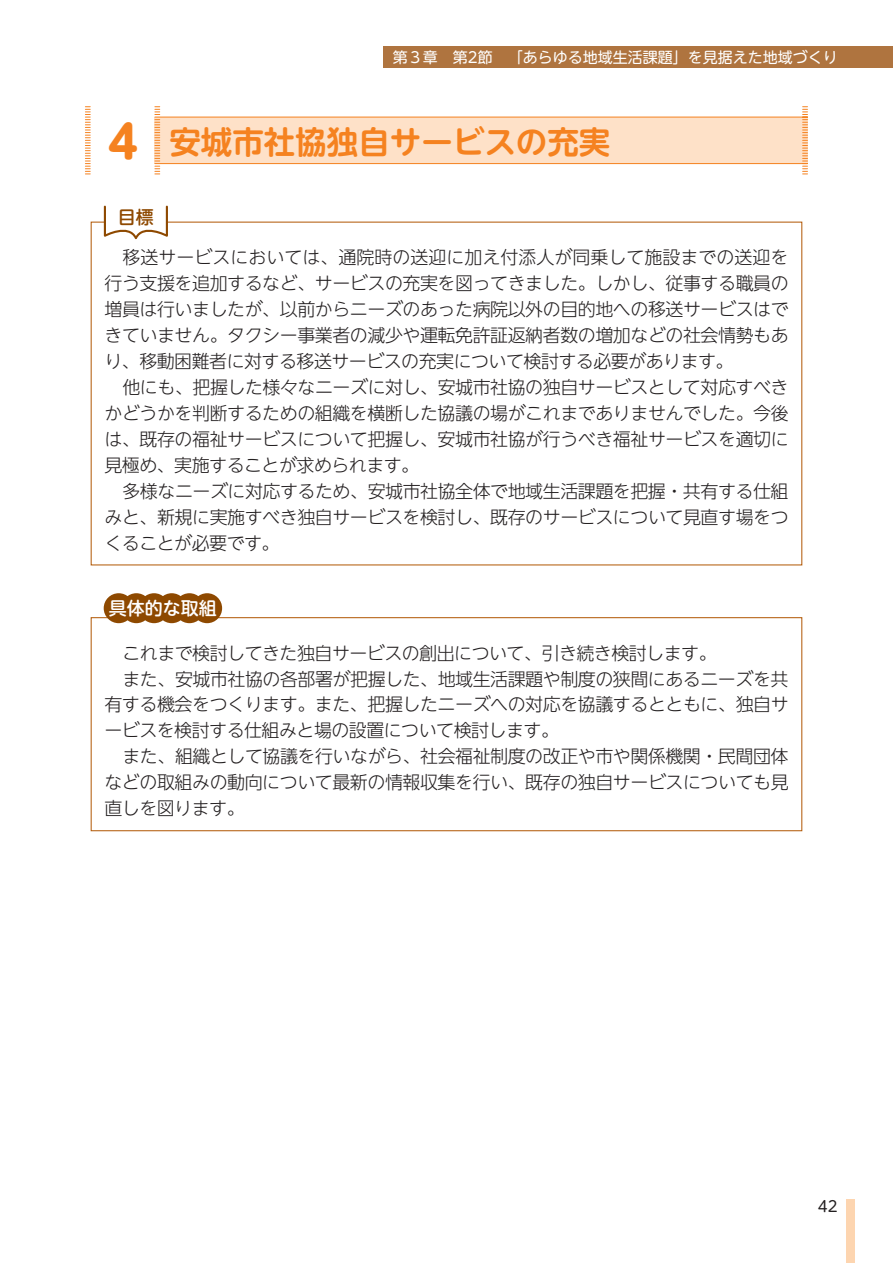
<style>
.page{position:relative;width:893px;height:1263px;background:#fff}
.page>*{position:absolute;margin:0;border:0;box-sizing:border-box;transform-origin:0 0}
.t1{font:700 31.5px "UD Shin M Go Pro De";color:#f58220}
.t2{font:300 18px/26px "UD Shin Go NT Pro";letter-spacing:-.025em;color:#231f20;text-align:justify}
.t3{font:500 18px "UD Shin M Go Pro";color:#fff}
.t4{font:500 18px "UD Shin M Go Pro";color:#8e4900}
.t5{font:15px "UD Shin M Go Pro";color:#fff}
.t6{font:15px "UD Shin M Go Pro";color:#231f20}
.s1{font-family:"UD Shin M Go Pro";font-size:45px}
</style>
<div class="page">
<div style="left:384px;top:47px;width:509px;height:21px;background:#af743f"></div>
<div style="left:846px;top:1199px;width:9px;height:64px;background:#fdd5b0"></div>
<div style="left:154px;top:117px;width:654px;height:46px;background:#fee1c8"></div>
<svg style="left:85px;top:106px;width:5px;height:68px"></svg>
<hr style="left:155px;top:163px;width:652px;height:1px;background:#f58220">
<hr style="left:155px;top:117px;width:652px;height:1px;background:#f58220">
<svg style="left:155px;top:106px;width:5px;height:68px"></svg>
<svg style="left:803px;top:106px;width:4px;height:68px"></svg>
<svg style="left:103px;top:205px;width:66px;height:35px"></svg>
<div style="left:91px;top:617px;width:711px;height:214px;border:1px solid #b56011"></div>
<div style="left:104px;top:593px;width:30px;height:30px;background:#8e4900;border-radius:50%"></div>
<div style="left:121px;top:593px;width:30px;height:30px;background:#8e4900;border-radius:50%"></div>
<div style="left:139px;top:593px;width:30px;height:30px;background:#8e4900;border-radius:50%"></div>
<div style="left:157px;top:593px;width:30px;height:30px;background:#8e4900;border-radius:50%"></div>
<div style="left:174px;top:593px;width:30px;height:30px;background:#8e4900;border-radius:50%"></div>
<div style="left:192px;top:593px;width:30px;height:30px;background:#8e4900;border-radius:50%"></div>
<p class="t5" style="left:393px;top:46px;width:446px">第３章　第2節　「あらゆる地域生活課題」を見据えた地域づくり</p>
<h1 class="t1" style="left:108px;top:116px;width:504px"><span class="s1">4</span> 安城市社協独自サービスの充実</h1>
<p class="t4" style="left:118px;top:202px;width:37px">目標</p>
<p class="t2" style="left:104px;top:244px;width:686px;text-indent:18px">移送サービスにおいては、通院時の送迎に加え付添人が同乗して施設までの送迎を行う支援を追加するなど、サービスの充実を図ってきました。しかし、従事する職員の増員は行いましたが、以前からニーズのあった病院以外の目的地への移送サービスはできていません。タクシー事業者の減少や運転免許証返納者数の増加などの社会情勢もあり、移動困難者に対する移送サービスの充実について検討する必要があります。</p>
<p class="t2" style="left:104px;top:373px;width:686px;text-indent:18px">他にも、把握した様々なニーズに対し、安城市社協の独自サービスとして対応すべきかどうかを判断するための組織を横断した協議の場がこれまでありませんでした。今後は、既存の福祉サービスについて把握し、安城市社協が行うべき福祉サービスを適切に見極め、実施することが求められます。</p>
<p class="t2" style="left:104px;top:477px;width:686px;text-indent:18px">多様なニーズに対応するため、安城市社協全体で地域生活課題を把握・共有する仕組みと、新規に実施すべき独自サービスを検討し、既存のサービスについて見直す場をつくることが必要です。</p>
<p class="t3" style="left:109px;top:593px;width:109px">具体的な取組</p>
<p class="t2" style="left:122px;top:639px;width:596px">これまで検討してきた独自サービスの創出について、引き続き検討します。</p>
<p class="t2" style="left:122px;top:665px;width:668px">また、安城市社協の各部署が把握した、地域生活課題や制度の狭間にあるニーズを共</p>
<p class="t2" style="left:104px;top:691px;width:686px">有する機会をつくります。また、把握したニーズへの対応を協議するとともに、独自サ</p>
<p class="t2" style="left:104px;top:717px;width:456px">ービスを検討する仕組みと場の設置について検討します。</p>
<p class="t2" style="left:122px;top:743px;width:668px">また、組織として協議を行いながら、社会福祉制度の改正や市や関係機関・民間団体</p>
<p class="t2" style="left:104px;top:769px;width:686px">などの取組みの動向について最新の情報収集を行い、既存の独自サービスについても見</p>
<p class="t2" style="left:104px;top:795px;width:142px">直しを図ります。</p>
<p class="t6" style="left:818px;top:1194px;width:21px">42</p>
</div>
